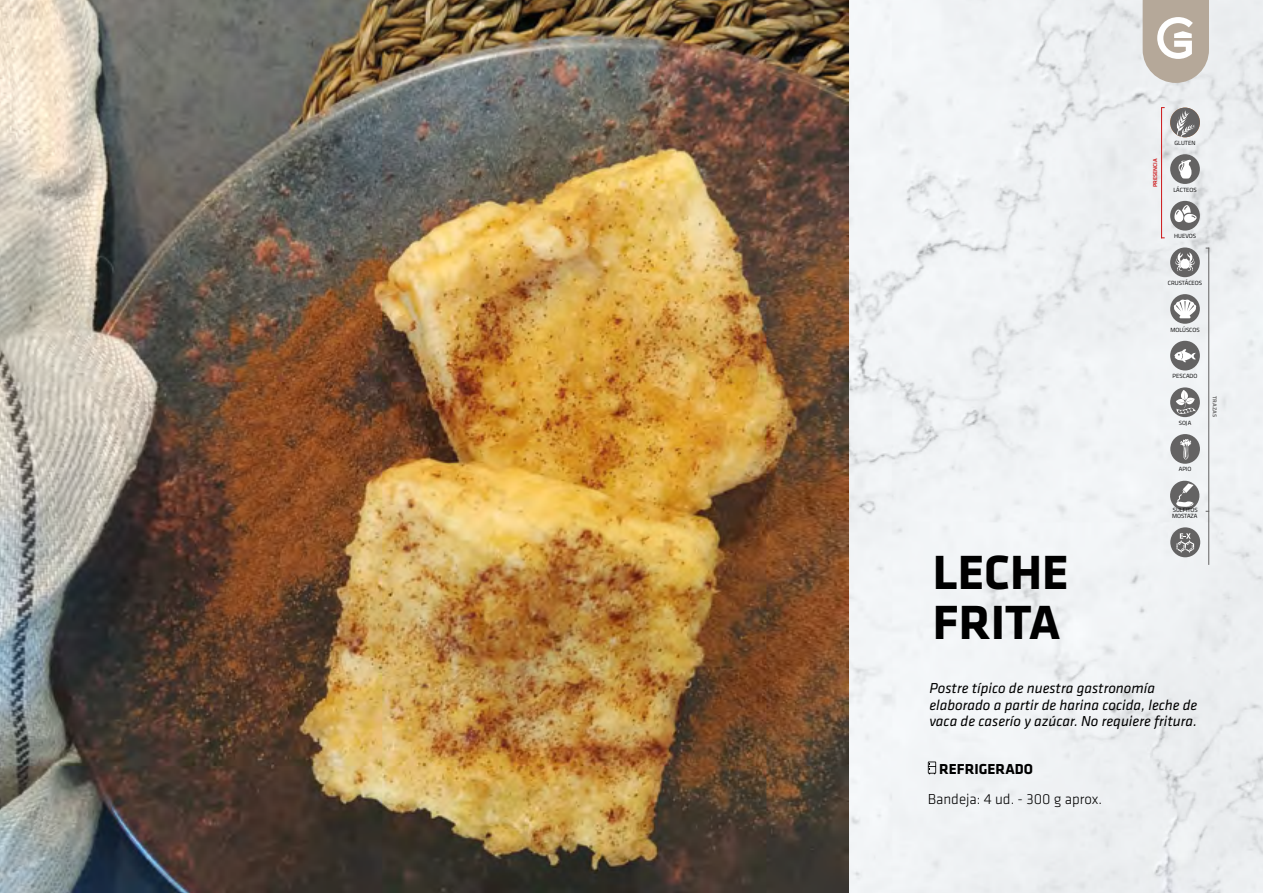
<style>
.page{position:relative;width:1263px;height:893px;background:#fff}
.page>*{position:absolute;margin:0;border:0;box-sizing:border-box;transform-origin:0 0}
.t1{font:700 49.8px/49.8px "Klavika";color:#000}
.t2{font:italic 15px/16.5px "Klavika";color:#000}
.t3{font:300 15px "Klavika";color:#000}
.t4{font:700 15px "Klavika";color:#000}
.t5{font:6px/6px "Titillium Web";color:#000}
.t6{font:500 5.7px "Klavika";color:#cd1719}
.t7{font:500 5.7px "Klavika";color:#646363}
</style>
<div class="page">
<img style="left:848px;top:0;width:415px;height:893px">
<svg style="left:928px;top:761px;width:8px;height:13px"></svg>
<img style="left:1px;top:0;width:847px;height:893px">
<div style="left:1170px;top:434px;width:30px;height:30px;background:#646363;border-radius:50%"></div>
<svg style="left:1180px;top:439px;width:11px;height:20px"></svg>
<img style="left:0;top:0;width:1px;height:893px">
<svg style="left:1143px;top:0;width:66px;height:83px;background:#c3b9ae"></svg>
<div style="left:1170px;top:108px;width:30px;height:29px;background:#646363;border-radius:50%"></div>
<svg style="left:1175px;top:109px;width:21px;height:28px"></svg>
<div style="left:1170px;top:154px;width:30px;height:30px;background:#646363;border-radius:50%"></div>
<svg style="left:1178px;top:159px;width:13px;height:20px"></svg>
<div style="left:1170px;top:201px;width:30px;height:30px;background:#646363;border-radius:50%"></div>
<svg style="left:1174px;top:205px;width:23px;height:18px"></svg>
<div style="left:1170px;top:247px;width:30px;height:30px;background:#646363;border-radius:50%"></div>
<svg style="left:1175px;top:252px;width:20px;height:19px"></svg>
<svg style="left:1170px;top:294px;width:30px;height:30px"></svg>
<svg style="left:1174px;top:299px;width:22px;height:19px"></svg>
<div style="left:1170px;top:341px;width:30px;height:29px;background:#646363;border-radius:50%"></div>
<svg style="left:1174px;top:349px;width:22px;height:14px"></svg>
<div style="left:1170px;top:387px;width:30px;height:30px;background:#646363;border-radius:50%"></div>
<svg style="left:1172px;top:384px;width:24px;height:30px"></svg>
<hr style="left:1161px;top:108px;width:1px;height:130px;background:#cd1719">
<hr style="left:1208px;top:248px;width:1px;height:317px;background:#646363">
<svg style="left:1168px;top:479px;width:41px;height:33px"></svg>
<div style="left:1170px;top:527px;width:30px;height:30px;background:#646363;border-radius:50%"></div>
<svg style="left:1176px;top:533px;width:18px;height:20px"></svg>
<h1 class="t1" style="left:933px;top:546px;width:137px">LECHE<br>FRITA</h1>
<p class="t6" style="left:1151px;top:187px;width:30px;rotate:-90deg">PRESENCIA</p>
<p class="t5" style="left:1174px;top:140px;width:22px">GLUTEN</p>
<p class="t5" style="left:1173px;top:186px;width:25px">LÁCTEOS</p>
<p class="t5" style="left:1174px;top:233px;width:23px">HUEVOS</p>
<p class="t5" style="left:1168px;top:280px;width:36px">CRUSTÁCEOS</p>
<p class="t5" style="left:1170px;top:326px;width:31px">MOLÚSCOS</p>
<p class="t5" style="left:1172px;top:373px;width:26px">PESCADO</p>
<p class="t5" style="left:1179px;top:420px;width:14px">SOJA</p>
<p class="t7" style="left:1219px;top:396px;width:22px;rotate:90deg">TRAZAS</p>
<p class="t5" style="left:1179px;top:466px;width:14px">APIO</p>
<p class="t5" style="left:1172px;top:506px;width:27px">SULFITOS<br>MOSTAZA</p>
<p class="t2" style="left:929px;top:680px;width:269px">Postre típico de nuestra gastronomía elaborado a partir de harina cocida, leche de vaca de caserío y azúcar. No requiere fritura.</p>
<p class="t4" style="left:939px;top:758px;width:95px">REFRIGERADO</p>
<p class="t3" style="left:928px;top:790px;width:176px">Bandeja: 4 ud. - 300 g aprox.</p>
</div>
